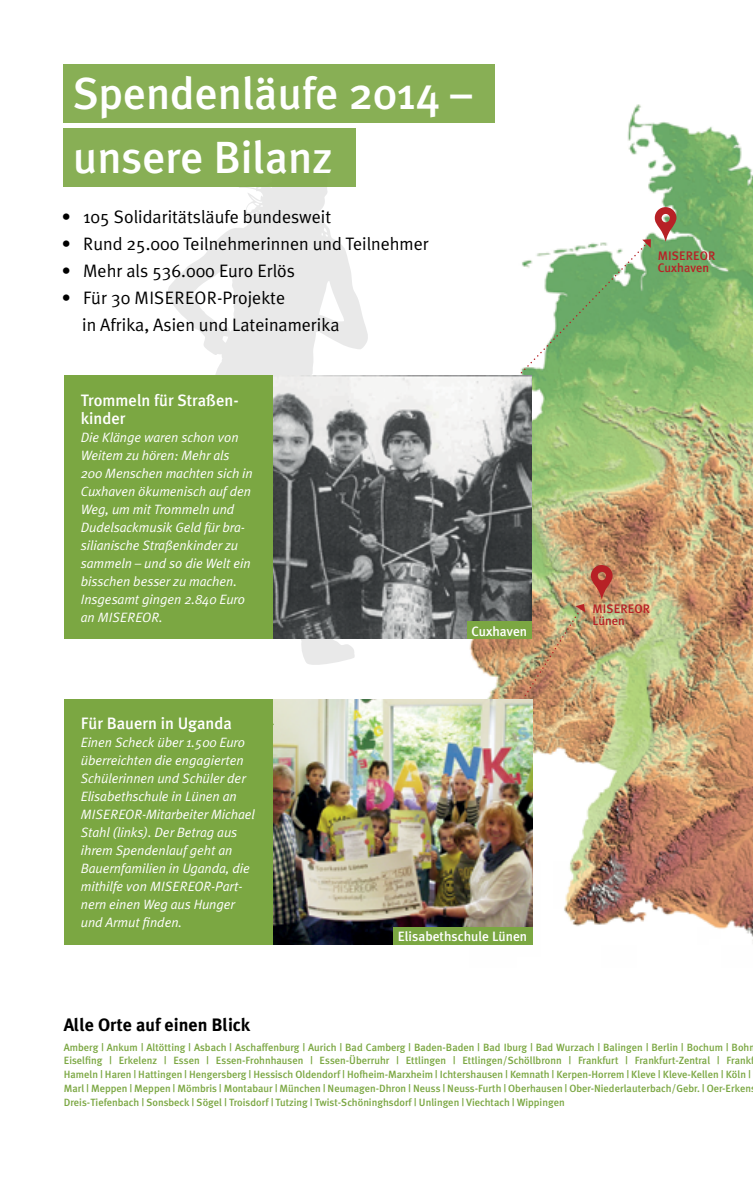
<style>
.page{position:relative;width:753px;height:1191px;background:#fff}
.page>*{position:absolute;margin:0;border:0;box-sizing:border-box;transform-origin:0 0}
.t1{font:500 45px/63.8px "Meta Plus";color:#fff}
.t2{font:18px/27px "Meta Plus Normal";color:#000}
.t3{font:700 18px "Meta Plus";color:#000}
.t4{font:500 16.5px/18px "Meta Plus";color:#fff}
.t5{font:italic 13.5px/18px "Meta Plus Normal";letter-spacing:-.005em;color:#fff}
.t6{font:500 13.5px "Meta Plus";color:#fff}
.t7{font:500 12.45px/12px "Meta Plus";color:#b72126}
.t8{font:500 10.5px/13.8px "Meta Plus";color:#7ba742}
</style>
<div class="page">
<img style="left:444px;top:104px;width:309px;height:841px">
<svg style="left:103px;top:187px;width:266px;height:478px"></svg>
<svg style="left:591px;top:565px;width:21px;height:34px"></svg>
<div style="left:64px;top:64px;width:431px;height:59px;background:#88af55"></div>
<div style="left:64px;top:128px;width:292px;height:59px;background:#88af55"></div>
<svg style="left:518px;top:207px;width:158px;height:170px"></svg>
<svg style="left:520px;top:604px;width:65px;height:100px"></svg>
<img style="left:273px;top:376px;width:258px;height:263px">
<div style="left:64px;top:376px;width:209px;height:263px;background:#7ba742"></div>
<img style="left:273px;top:699px;width:260px;height:245px">
<div style="left:64px;top:699px;width:209px;height:245px;background:#7ba742"></div>
<svg style="left:273px;top:710px;width:1px;height:28px"></svg>
<div style="left:393px;top:927px;width:140px;height:17px;background:#7ba742"></div>
<div style="left:467px;top:622px;width:64px;height:17px;background:#7ba742"></div>
<h1 class="t1" style="left:73px;top:61px;width:400px">Spendenläufe 2014 – unsere Bilanz</h1>
<h2 class="t2" style="left:62px;top:203px;width:271px">• 105 Solidaritätsläufe bundesweit</h2>
<h2 class="t2" style="left:62px;top:230px;width:368px">• Rund 25.000 Teilnehmerinnen und Teilnehmer</h2>
<h2 class="t2" style="left:62px;top:257px;width:235px">• Mehr als 536.000 Euro Erlös</h2>
<h2 class="t2" style="left:62px;top:284px;width:98px">• Für 30 Misereor</h2>
<h2 class="t2" style="left:82px;top:284px;width:259px;text-indent:135px">-Projekte<br>in Afrika, Asien und Lateinamerika</h2>
<h3 class="t4" style="left:81px;top:391px;width:159px">Trommeln für Straßen&shy;kinder</h3>
<p class="t5" style="left:81px;top:428px;width:173px">Die Klänge waren schon von<br>Weitem zu hören: Mehr als<br>200 Menschen machten sich in<br>Cuxhaven ökumenisch auf den<br>Weg, um mit Trommeln und<br>Dudelsackmusik Geld für bra&shy;silianische Straßenkinder zu sammeln – und so die Welt ein bisschen besser zu machen.<br>Insgesamt gingen 2.840 Euro an MISEREOR.</p>
<h3 class="t4" style="left:81px;top:714px;width:152px">Für Bauern in Uganda</h3>
<p class="t5" style="left:81px;top:733px;width:176px">Einen Scheck über 1.500 Euro überreichten die engagierten<br>Schülerinnen und Schüler der<br>Elisabethschule in Lünen an<br>MISEREOR-Mitarbeiter Michael<br>Stahl (links). Der Betrag aus ihrem Spendenlauf geht an<br>Bauernfamilien in Uganda, die mithilfe von MISEREOR-Part&shy;nern einen Weg aus Hunger und Armut finden.</p>
<h2 class="t3" style="left:64px;top:1014px;width:188px">Alle Orte auf einen Blick</h2>
<p class="t6" style="left:471px;top:623px;width:57px">Cuxhaven</p>
<p class="t6" style="left:398px;top:928px;width:131px">Elisabethschule Lünen</p>
<p class="t7" style="left:658px;top:250px;width:59px">MISEREOR<br>Cuxhaven</p>
<p class="t7" style="left:592px;top:602px;width:34px">Misereor<br>Lünen</p>
<p class="t8" style="left:64px;top:1040px;width:688px">Amberg | Ankum | Altötting | Asbach | Aschaffenburg | Aurich | Bad Camberg | Baden-Baden | Bad Iburg | Bad Wurzach | Balingen | Berlin | Bochum | Boh Eiselfing | Erkelenz | Essen | Essen-Frohnhausen | Essen-Überruhr | Ettlingen | Ettlingen/Schöllbronn | Frankfurt | Frankfurt-Zentral | Frank Hameln | Haren | Hattingen | Hengersberg | Hessisch Oldendorf | Hofheim-Marxheim | Ichtershausen | Kemnath | Kerpen-Horrem | Kleve | Kleve-Kellen | Köln | Marl | Meppen | Meppen | Mömbris | Montabaur | München | Neumagen-Dhron | Neuss | Neuss-Furth | Oberhausen | Ober-Niederlauterbach/Gebr. | Oer-Erken Dreis-Tiefenbach | Sonsbeck | Sögel | Troisdorf | Tutzing | Twist-Schöninghsdorf | Unlingen | Viechtach | Wippingen</p>
</div>
